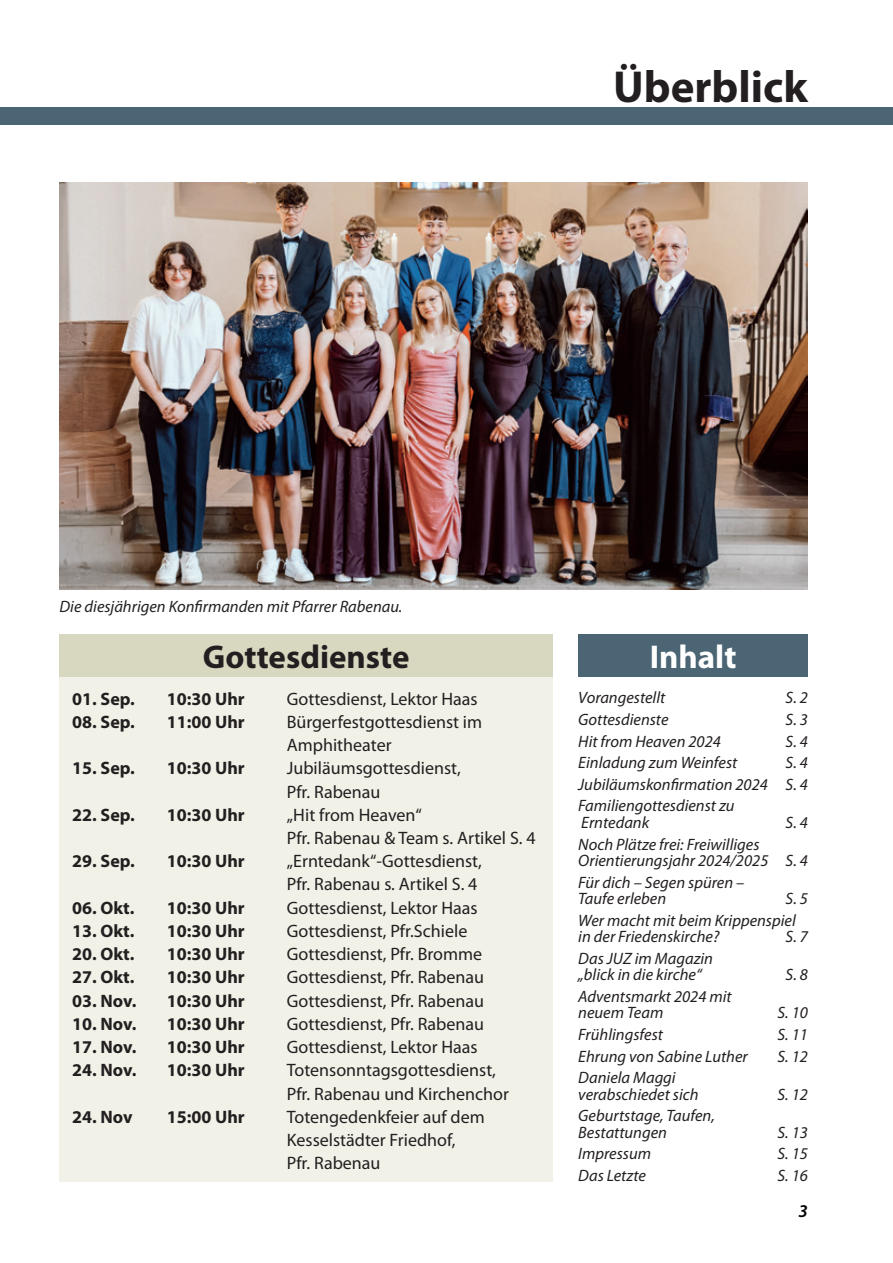
<style>
.page{position:relative;width:893px;height:1263px;background:#fff}
.page>*{position:absolute;margin:0;border:0;box-sizing:border-box;transform-origin:0 0}
.t1{font:700 45px "Myriad Pro";color:#231f20}
.t2{font:700 33px "Myriad Pro";color:#231f20}
.t3{font:700 33px "Myriad Pro";color:#fff}
.t4{font:18px/23.2px "Myriad Pro";color:#231f20}
.t5{font:700 18px "Myriad Pro";color:#231f20}
.t6{font:italic 600 18px "Myriad Pro";color:#000}
.t7{font:italic 16.5px/16.5px "Myriad Pro";color:#231f20}
</style>
<div class="page">
<div style="left:1px;top:107px;width:892px;height:18px;background:#4b6574"></div>
<div style="left:60px;top:668px;width:493px;height:514px;background:#f2f1e8"></div>
<div style="left:60px;top:634px;width:493px;height:42px;background:#d8d7c0"></div>
<div style="left:578px;top:634px;width:230px;height:42px;background:#4b6574"></div>
<img style="left:60px;top:183px;width:748px;height:407px">
<p class="t7" style="left:60px;top:599px;width:344px">Die diesjährigen Konfirmanden mit Pfarrer Rabenau.</p>
<h1 class="t1" style="left:613px;top:61px;width:196px">Überblick</h1>
<h2 class="t2" style="left:203px;top:638px;width:208px">Gottesdienste</h2>
<h2 class="t3" style="left:650px;top:638px;width:88px">Inhalt</h2>
<p class="t7" style="left:578px;top:690px;width:89px">Vorangestellt</p>
<p class="t7" style="left:786px;top:690px;width:24px">S. 2</p>
<p class="t7" style="left:578px;top:712px;width:92px">Gottesdienste</p>
<p class="t7" style="left:786px;top:712px;width:24px">S. 3</p>
<p class="t7" style="left:578px;top:733px;width:144px">Hit from Heaven 2024</p>
<p class="t7" style="left:786px;top:733px;width:24px">S. 4</p>
<p class="t7" style="left:578px;top:755px;width:161px">Einladung zum Weinfest</p>
<p class="t5" style="left:72px;top:688px;width:64px">01. Sep.</p>
<p class="t5" style="left:167px;top:688px;width:79px">10:30 Uhr</p>
<p class="t4" style="left:287px;top:687px;width:192px">Gottesdienst, Lektor Haas</p>
<p class="t5" style="left:72px;top:712px;width:64px">08. Sep.</p>
<p class="t5" style="left:167px;top:712px;width:79px">11:00 Uhr</p>
<p class="t4" style="left:287px;top:710px;width:197px">Bürgerfestgottesdienst im<br>Amphitheater</p>
<p class="t5" style="left:72px;top:758px;width:64px">15. Sep.</p>
<p class="t5" style="left:167px;top:758px;width:79px">10:30 Uhr</p>
<p class="t4" style="left:287px;top:757px;width:176px">Jubiläumsgottesdienst,<br>Pfr. Rabenau</p>
<p class="t5" style="left:72px;top:804px;width:64px">22. Sep.</p>
<p class="t5" style="left:167px;top:804px;width:79px">10:30 Uhr</p>
<p class="t4" style="left:287px;top:803px;width:250px">„Hit from Heaven“<br>Pfr. Rabenau &amp; Team s. Artikel S. 4</p>
<p class="t5" style="left:72px;top:851px;width:64px">29. Sep.</p>
<p class="t5" style="left:167px;top:851px;width:79px">10:30 Uhr</p>
<p class="t4" style="left:287px;top:850px;width:197px">„Erntedank“-Gottesdienst,<br>Pfr. Rabenau s. Artikel S. 4</p>
<p class="t5" style="left:72px;top:897px;width:64px">06. Okt.</p>
<p class="t5" style="left:167px;top:897px;width:79px">10:30 Uhr</p>
<p class="t4" style="left:287px;top:896px;width:192px">Gottesdienst, Lektor Haas</p>
<p class="t5" style="left:72px;top:921px;width:64px">13. Okt.</p>
<p class="t5" style="left:167px;top:921px;width:79px">10:30 Uhr</p>
<p class="t4" style="left:287px;top:920px;width:182px">Gottesdienst, Pfr.Schiele</p>
<p class="t5" style="left:72px;top:944px;width:64px">20. Okt.</p>
<p class="t5" style="left:167px;top:944px;width:79px">10:30 Uhr</p>
<p class="t4" style="left:287px;top:943px;width:197px">Gottesdienst, Pfr. Bromme</p>
<p class="t5" style="left:72px;top:967px;width:64px">27. Okt.</p>
<p class="t5" style="left:167px;top:967px;width:79px">10:30 Uhr</p>
<p class="t4" style="left:287px;top:966px;width:199px">Gottesdienst, Pfr. Rabenau</p>
<p class="t5" style="left:72px;top:990px;width:66px">03. Nov.</p>
<p class="t5" style="left:167px;top:990px;width:79px">10:30 Uhr</p>
<p class="t4" style="left:287px;top:989px;width:199px">Gottesdienst, Pfr. Rabenau</p>
<p class="t5" style="left:72px;top:1014px;width:66px">10. Nov.</p>
<p class="t5" style="left:167px;top:1014px;width:79px">10:30 Uhr</p>
<p class="t4" style="left:287px;top:1012px;width:199px">Gottesdienst, Pfr. Rabenau</p>
<p class="t5" style="left:72px;top:1037px;width:66px">17. Nov.</p>
<p class="t5" style="left:167px;top:1037px;width:79px">10:30 Uhr</p>
<p class="t4" style="left:287px;top:1036px;width:192px">Gottesdienst, Lektor Haas</p>
<p class="t5" style="left:72px;top:1060px;width:66px">24. Nov.</p>
<p class="t5" style="left:167px;top:1060px;width:79px">10:30 Uhr</p>
<p class="t4" style="left:287px;top:1059px;width:224px">Totensonntagsgottesdienst,<br>Pfr. Rabenau und Kirchenchor</p>
<p class="t5" style="left:72px;top:1107px;width:62px">24. Nov</p>
<p class="t5" style="left:167px;top:1107px;width:79px">15:00 Uhr</p>
<p class="t4" style="left:287px;top:1105px;width:199px">Totengedenkfeier auf dem<br>Kesselstädter Friedhof,<br>Pfr. Rabenau</p>
<p class="t7" style="left:578px;top:752px;width:231px;line-height:21.6px;text-align:justify;text-indent:207px">S. 4<br>Jubiläumskonfirmation 2024 S. 4<br>Familiengottesdienst zu</p>
<p class="t7" style="left:581px;top:814px;width:69px">Erntedank</p>
<p class="t7" style="left:786px;top:814px;width:24px">S. 4</p>
<p class="t7" style="left:578px;top:836px;width:231px">Noch Plätze frei: Freiwilliges<br>Orientierungsjahr 2024/2025 S. 4</p>
<p class="t7" style="left:578px;top:874px;width:168px">Für dich – Segen spüren –<br>Taufe erleben</p>
<p class="t7" style="left:578px;top:888px;width:231px;line-height:21.6px;text-indent:207px">S. 5<br>Wer macht mit beim Krippenspiel</p>
<p class="t7" style="left:578px;top:929px;width:143px">in der Friedenskirche?</p>
<p class="t7" style="left:786px;top:929px;width:24px">S. 7</p>
<p class="t7" style="left:578px;top:950px;width:136px">Das JUZ im Magazin „blick in die kirche“</p>
<p class="t7" style="left:786px;top:967px;width:24px">S. 8</p>
<p class="t7" style="left:578px;top:988px;width:155px">Adventsmarkt 2024 mit neuem Team</p>
<p class="t7" style="left:777px;top:1005px;width:32px">S. 10</p>
<p class="t7" style="left:578px;top:1027px;width:86px">Frühlingsfest</p>
<p class="t7" style="left:777px;top:1027px;width:32px">S. 11</p>
<p class="t7" style="left:578px;top:1048px;width:171px">Ehrung von Sabine Luther</p>
<p class="t7" style="left:777px;top:1048px;width:32px">S. 12</p>
<p class="t7" style="left:578px;top:1070px;width:122px">Daniela Maggi verabschiedet sich</p>
<p class="t7" style="left:777px;top:1086px;width:32px">S. 12</p>
<p class="t7" style="left:578px;top:1108px;width:138px">Geburtstage, Taufen,<br>Bestattungen</p>
<p class="t7" style="left:777px;top:1124px;width:32px">S. 13</p>
<p class="t7" style="left:578px;top:1146px;width:74px">Impressum</p>
<p class="t7" style="left:777px;top:1146px;width:32px">S. 15</p>
<p class="t7" style="left:578px;top:1168px;width:69px">Das Letzte</p>
<p class="t7" style="left:777px;top:1168px;width:32px">S. 16</p>
<p class="t6" style="left:799px;top:1199px;width:11px">3</p>
</div>
